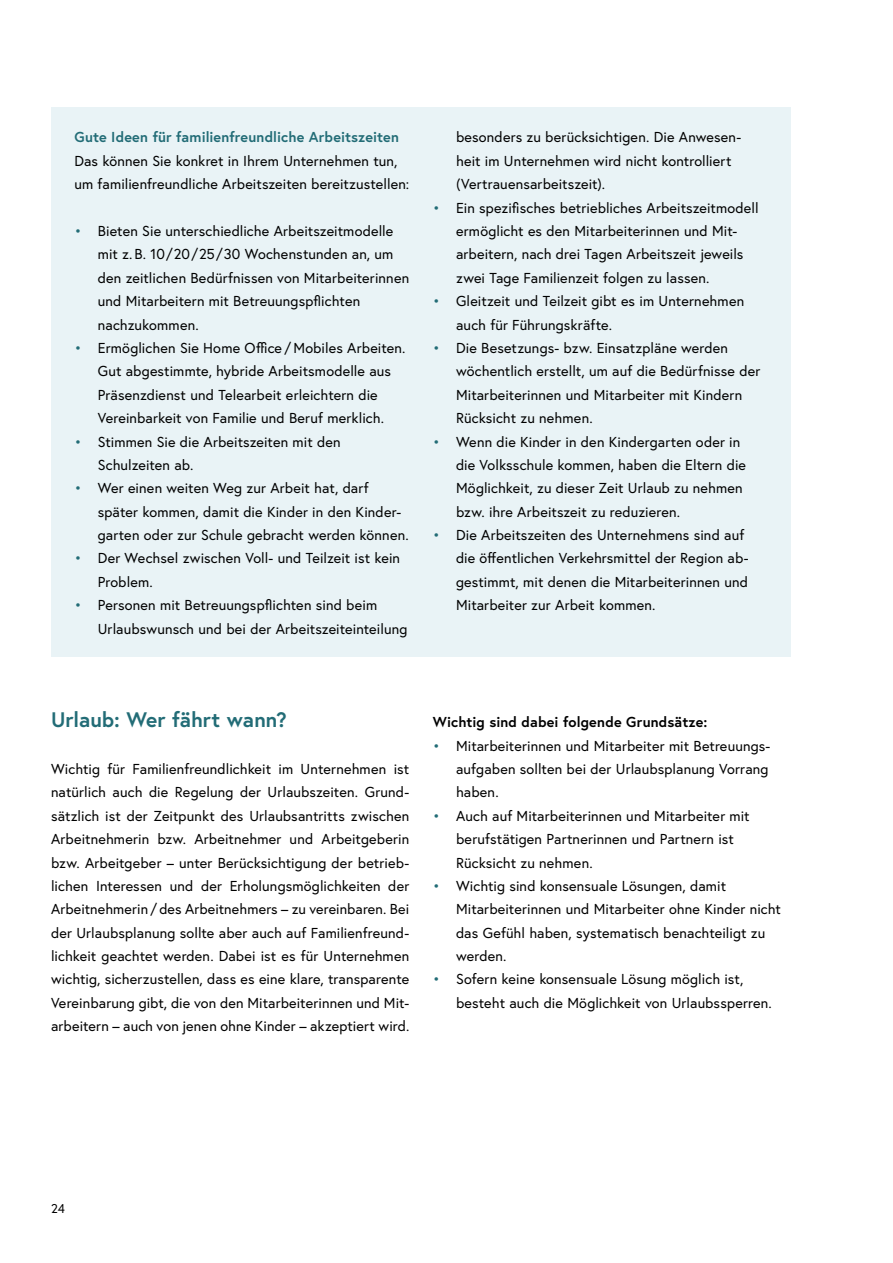
<style>
.page{position:relative;width:893px;height:1263px;background:#fff}
.page>*{position:absolute;margin:0;border:0;box-sizing:border-box;transform-origin:0 0}
.h2_ohne_Nummerierung{font:700 21px "Europa Austria";color:#226c76}
.Infobox_ul_Liste_Infobox_2-spaltig{font:14.4px/23.4px "Europa Austria";letter-spacing:.01em;color:#000}
.p_Abstand_danach{font:14.4px/23.4px "Europa Austria";letter-spacing:.01em;color:#000}
.Infobox_p_Infobox_2-spaltig_Abstand{font:14.4px/23.4px "Europa Austria";letter-spacing:.01em;color:#000}
.Infobox_p_Infobox_Titel_2-spaltig{font:700 14.4px "Europa Austria";letter-spacing:.005em;color:#226c76}
.t1{font:700 14.4px "Europa Austria";letter-spacing:.01em;color:#000}
.t2{font:12.75px "Europa Austria";color:#000}
.s1{color:#226c76}
</style>
<div class="page">
<div style="left:51px;top:107px;width:740px;height:550px;background:#e9f3f6"></div>
<p class="Infobox_p_Infobox_Titel_2-spaltig" style="left:74px;top:128px;width:326px">Gute Ideen für familienfreundliche Arbeitszeiten</p>
<p class="Infobox_p_Infobox_2-spaltig_Abstand" style="left:74px;top:149px;width:336px">Das können Sie konkret in Ihrem Unternehmen tun, um familienfreundliche Arbeitszeiten bereitzustellen:</p>
<p class="Infobox_ul_Liste_Infobox_2-spaltig" style="left:98px;top:219px;width:313px;text-indent:-23px"><span class="s1">•</span> Bieten Sie unterschiedliche Arbeitszeitmodelle mit z. B. 10/20/25/30 Wochenstunden an, um den zeitlichen Bedürfnissen von Mitarbeiterinnen und Mitarbeitern mit Betreuungspflichten nachzukommen.</p>
<p class="Infobox_ul_Liste_Infobox_2-spaltig" style="left:98px;top:336px;width:309px;text-indent:-23px"><span class="s1">•</span> Ermöglichen Sie Home Office / Mobiles Arbeiten.<br>Gut abgestimmte, hybride Arbeitsmodelle aus Präsenzdienst und Telearbeit erleichtern die Vereinbarkeit von Familie und Beruf merklich.</p>
<p class="Infobox_ul_Liste_Infobox_2-spaltig" style="left:98px;top:429px;width:244px;text-indent:-23px"><span class="s1">•</span> Stimmen Sie die Arbeitszeiten mit den<br>Schulzeiten ab.</p>
<p class="Infobox_ul_Liste_Infobox_2-spaltig" style="left:98px;top:476px;width:312px;text-indent:-23px"><span class="s1">•</span> Wer einen weiten Weg zur Arbeit hat, darf später kommen, damit die Kinder in den Kinder&shy;garten oder zur Schule gebracht werden können.</p>
<p class="Infobox_ul_Liste_Infobox_2-spaltig" style="left:98px;top:546px;width:304px;text-indent:-23px"><span class="s1">•</span> Der Wechsel zwischen Voll- und Teilzeit ist kein<br>Problem.</p>
<p class="Infobox_ul_Liste_Infobox_2-spaltig" style="left:98px;top:593px;width:311px;text-indent:-23px"><span class="s1">•</span> Personen mit Betreuungspflichten sind beim<br>Urlaubswunsch und bei der Arbeitszeiteinteilung</p>
<p class="Infobox_ul_Liste_Infobox_2-spaltig" style="left:456px;top:125px;width:287px">besonders zu berücksichtigen. Die Anwesen&shy;heit im Unternehmen wird nicht kontrolliert (Vertrauensarbeitszeit).</p>
<p class="Infobox_ul_Liste_Infobox_2-spaltig" style="left:456px;top:196px;width:304px;text-indent:-23px"><span class="s1">•</span> Ein spezifisches betriebliches Arbeitszeitmodell ermöglicht es den Mitarbeiterinnen und Mit&shy;arbeitern, nach drei Tagen Arbeitszeit jeweils zwei Tage Familienzeit folgen zu lassen.</p>
<p class="Infobox_ul_Liste_Infobox_2-spaltig" style="left:456px;top:289px;width:290px;text-indent:-23px"><span class="s1">•</span> Gleitzeit und Teilzeit gibt es im Unternehmen auch für Führungskräfte.</p>
<p class="Infobox_ul_Liste_Infobox_2-spaltig" style="left:456px;top:336px;width:306px;text-indent:-23px"><span class="s1">•</span> Die Besetzungs- bzw. Einsatzpläne werden wöchentlich erstellt, um auf die Bedürfnisse der Mitarbeiterinnen und Mitarbeiter mit Kindern Rücksicht zu nehmen.</p>
<p class="Infobox_ul_Liste_Infobox_2-spaltig" style="left:456px;top:429px;width:292px;text-indent:-23px"><span class="s1">•</span> Wenn die Kinder in den Kindergarten oder in die Volksschule kommen, haben die Eltern die Möglichkeit, zu dieser Zeit Urlaub zu nehmen bzw. ihre Arbeitszeit zu reduzieren.</p>
<p class="Infobox_ul_Liste_Infobox_2-spaltig" style="left:456px;top:523px;width:294px;text-indent:-23px"><span class="s1">•</span> Die Arbeitszeiten des Unternehmens sind auf die öffentlichen Verkehrsmittel der Region ab&shy;gestimmt, mit denen die Mitarbeiterinnen und Mitarbeiter zur Arbeit kommen.</p>
<h2 class="h2_ohne_Nummerierung" style="left:51px;top:705px;width:237px">Urlaub: Wer fährt wann?</h2>
<p class="p_Abstand_danach" style="left:51px;top:757px;width:360px;text-align:justify">Wichtig für Familienfreundlichkeit im Unternehmen ist natürlich auch die Regelung der Urlaubszeiten. Grund&shy;sätzlich ist der Zeitpunkt des Urlaubsantritts zwischen Arbeitnehmerin bzw. Arbeitnehmer und Arbeitgeberin bzw. Arbeitgeber – unter Berücksichtigung der betrieb&shy;lichen Interessen und der Erholungsmöglichkeiten der Arbeitnehmerin / des Arbeitnehmers – zu vereinbaren. Bei der Urlaubsplanung sollte aber auch auf Familienfreund&shy;lichkeit geachtet werden. Dabei ist es für Unternehmen wichtig, sicherzustellen, dass es eine klare, transparente Vereinbarung gibt, die von den Mitarbeiterinnen und Mit&shy;arbeitern – auch von jenen ohne Kinder – akzeptiert wird.</p>
<p class="t1" style="left:433px;top:712px;width:276px">Wichtig sind dabei folgende Grundsätze:</p>
<p class="p_Abstand_danach" style="left:456px;top:733px;width:316px;text-indent:-23px"><span class="s1">•</span> Mitarbeiterinnen und Mitarbeiter mit Betreuungs&shy;aufgaben sollten bei der Urlaubsplanung Vorrang haben.</p>
<p class="p_Abstand_danach" style="left:456px;top:804px;width:295px;text-indent:-23px"><span class="s1">•</span> Auch auf Mitarbeiterinnen und Mitarbeiter mit berufstätigen Partnerinnen und Partnern ist<br>Rücksicht zu nehmen.</p>
<p class="p_Abstand_danach" style="left:456px;top:874px;width:326px;text-indent:-23px"><span class="s1">•</span> Wichtig sind konsensuale Lösungen, damit Mitarbeiterinnen und Mitarbeiter ohne Kinder nicht das Gefühl haben, systematisch benachteiligt zu werden.</p>
<p class="p_Abstand_danach" style="left:456px;top:967px;width:317px;text-indent:-23px"><span class="s1">•</span> Sofern keine konsensuale Lösung möglich ist, besteht auch die Möglichkeit von Urlaubssperren.</p>
<p class="t2" style="left:51px;top:1200px;width:15px">24</p>
</div>
